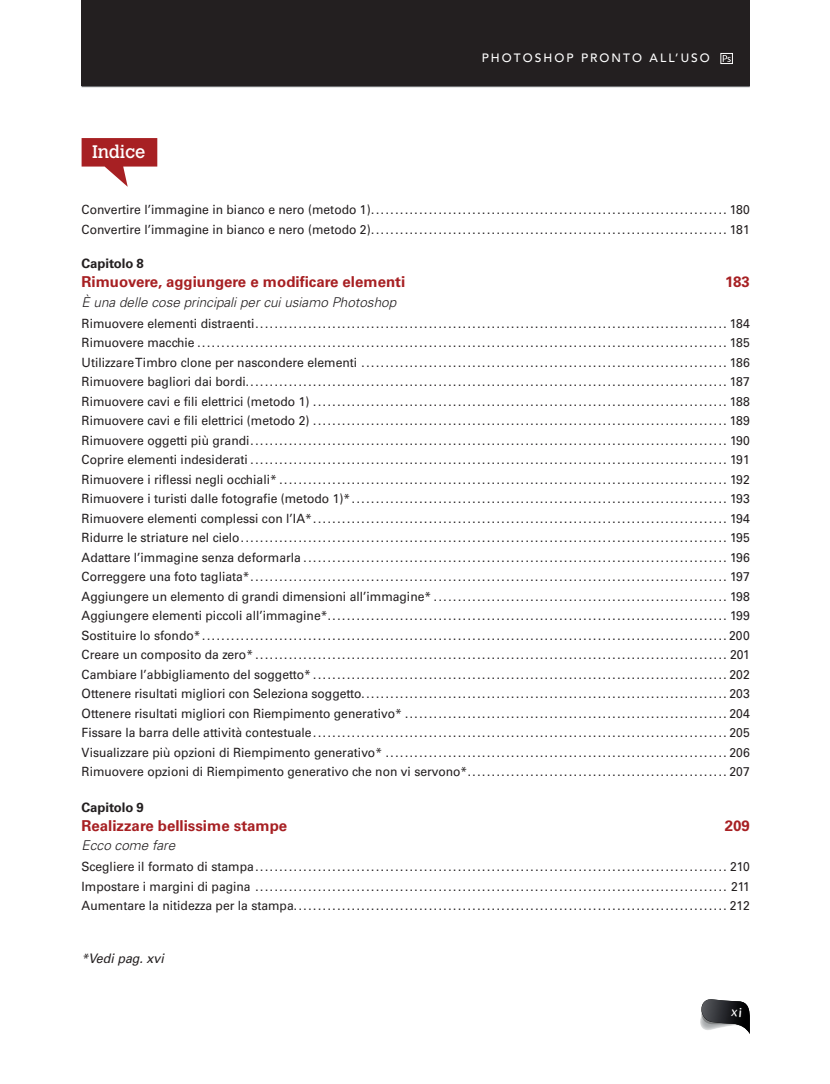
<style>
.page{position:relative;width:830px;height:1084px;background:#fff}
.page>*{position:absolute;margin:0;border:0;box-sizing:border-box;transform-origin:0 0}
.t1{font:18px "Calvert MT Std";letter-spacing:-.01em;color:#fff}
.t2{font:700 15px "Univers LT Std";color:#a72023}
.t3{font:italic 300 13.5px "Univers LT Std";color:#231f20}
.t4{font:700 13.2px "Univers LT Std";letter-spacing:-.005em;color:#231f20}
.t5{font:italic 13.2px "Univers LT Std";color:#231f20;scale:.95 1}
.t6{font:12.75px "Univers LT Std";color:#231f20;scale:.95 1}
.t7{font:12px/19.5px "Univers LT Std";color:#231f20;text-align:justify;scale:.95 1}
.t8{font:500 12px "Avenir LT Std";letter-spacing:.17em;color:#fff}
.s1{font-size:12.75px}
.s2{font-size:12px}
</style>
<div class="page">
<hr style="left:82px;top:86px;width:667px;height:1px;background:#6c6d70">
<div style="left:82px;top:0;width:667px;height:86px;background:#231f20"></div>
<svg style="left:82px;top:138px;width:75px;height:49px"></svg>
<div style="left:720px;top:53px;width:12px;height:11px;border:1px solid #fff"></div>
<svg style="left:722px;top:55px;width:8px;height:7px"></svg>
<svg style="left:700px;top:999px;width:49px;height:34px"></svg>
<h1 class="t1" style="left:92px;top:142px;width:55px">Indice</h1>
<p class="t8" style="left:481px;top:50px;width:229px">PHOTOSHOP PRONTO ALL’USO</p>
<p class="t7" style="left:82px;top:200px;width:704px"><span class="s1">Convertire l’immagine in bianco e nero (metodo 1)</span>.......................................................................... <span class="s1">180<br>Convertire l’immagine in bianco e nero (metodo 2)</span>.......................................................................... <span class="s1">181</span></p>
<p class="t4" style="left:82px;top:256px;width:64px">Capitolo 8</p>
<p class="t2" style="left:82px;top:273px;width:325px">Rimuovere, aggiungere e modificare elementi</p>
<p class="t2" style="left:724px;top:273px;width:26px">183</p>
<p class="t3" style="left:82px;top:294px;width:316px">È una delle cose principali per cui usiamo Photoshop</p>
<p class="t7" style="left:82px;top:314px;width:704px"><span class="s1">Rimuovere elementi distraenti</span>.................................................................................................. <span class="s1">184<br>Rimuovere macchie</span>.............................................................................................................. <span class="s1">185<br>Utilizzare Timbro clone per nascondere elementi</span> ............................................................................ <span class="s1">186<br>Rimuovere bagliori dai bordi</span>.................................................................................................... <span class="s1">187<br>Rimuovere cavi e fili elettrici (metodo 1)</span> ...................................................................................... <span class="s1">188<br>Rimuovere cavi e fili elettrici (metodo 2)</span> ...................................................................................... <span class="s1">189<br>Rimuovere oggetti più grandi</span>................................................................................................... <span class="s1">190<br>Coprire elementi indesiderati</span>................................................................................................... <span class="s1">191<br>Rimuovere i riflessi negli occhiali*</span>............................................................................................. <span class="s1">192<br>Rimuovere i turisti dalle fotografie (metodo 1)*</span>.............................................................................. <span class="s1">193<br>Rimuovere elementi complessi con l’IA*</span>...................................................................................... <span class="s1">194<br>Ridurre le striature nel cielo</span>..................................................................................................... <span class="s1">195<br>Adattare l’immagine senza deformarla</span>........................................................................................ <span class="s1">196<br>Correggere una foto tagliata*</span>................................................................................................... <span class="s1">197<br>Aggiungere un elemento di grandi dimensioni all’immagine*</span>............................................................. <span class="s1">198<br>Aggiungere elementi piccoli all’immagine*</span>................................................................................... <span class="s1">199<br>Sostituire lo sfondo*</span>.............................................................................................................<span class="s1">200<br>Creare un composito da zero*</span>.................................................................................................. <span class="s1">201<br>Cambiare l’abbigliamento del soggetto*</span>......................................................................................<span class="s1">202<br>Ottenere risultati migliori con Seleziona soggetto</span>............................................................................<span class="s1">203<br>Ottenere risultati migliori con Riempimento generativo*</span> ...................................................................<span class="s1">204<br>Fissare la barra delle attività contestuale</span>......................................................................................<span class="s1">205<br>Visualizzare più opzioni di Riempimento generativo*</span> .......................................................................<span class="s1">206</span></p>
<p class="t6" style="left:82px;top:764px;width:704px">Rimuovere opzioni di Riempimento generativo che non vi servono*<span class="s2">......................................................</span>207</p>
<p class="t4" style="left:82px;top:799px;width:64px">Capitolo 9</p>
<p class="t2" style="left:82px;top:817px;width:207px">Realizzare bellissime stampe</p>
<p class="t2" style="left:724px;top:817px;width:27px">209</p>
<p class="t3" style="left:82px;top:837px;width:95px">Ecco come fare</p>
<p class="t7" style="left:82px;top:857px;width:704px"><span class="s1">Scegliere il formato di stampa</span>.................................................................................................. <span class="s1">210<br>Impostare i margini di pagina</span> .................................................................................................. <span class="s1">211<br>Aumentare la nitidezza per la stampa</span>.......................................................................................... <span class="s1">212</span></p>
<p class="t5" style="left:82px;top:951px;width:88px">*Vedi pag. xvi</p>
</div>
